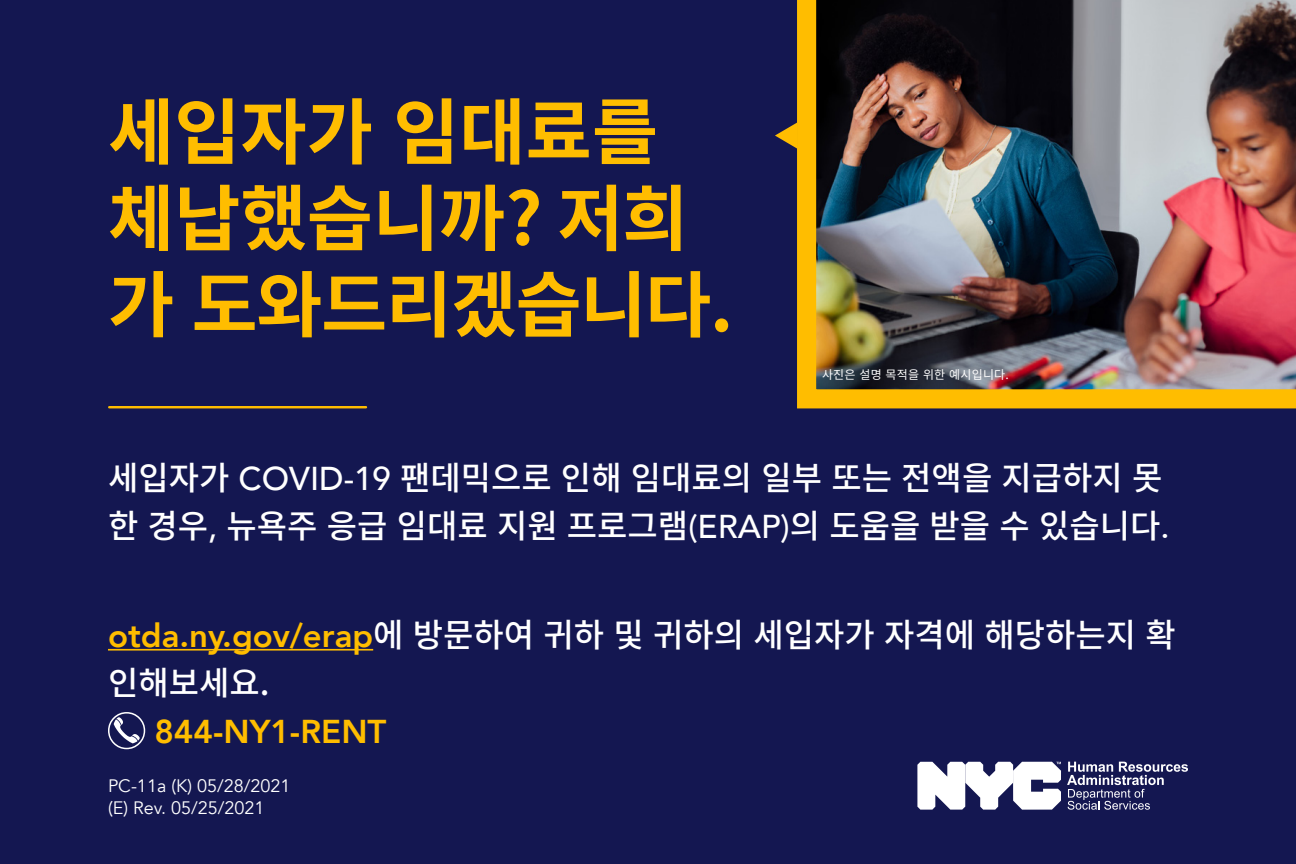
<style>
.page{position:relative;width:1296px;height:864px;background:#141751}
.page>*{position:absolute;margin:0;border:0;box-sizing:border-box;transform-origin:0 0}
.t1{font:700 72px/86.4px "Noto Sans CJ Kkr";color:#ffbd00}
.t2{font:500 33px/48px "Noto Sans CJ Kkr";color:#fff}
.t3{font:800 33px "Avenir";color:#ffbd00}
.t4{font:18px "Avenir";color:#fff}
.t5{font:12px "Noto Sans CJ Kkr";letter-spacing:.02em;color:#fff}
.s1{font-family:"Avenir"}
.s2{font-family:"Avenir";font-weight:800;color:#ffbd00}
</style>
<div class="page">
<hr style="left:109px;top:406px;width:257px;height:2px;background:#ffbd00">
<svg style="left:917px;top:762px;width:144px;height:48px"></svg>
<svg style="left:1067px;top:762px;width:121px;height:48px"></svg>
<img style="left:797px;top:0;width:499px;height:409px">
<svg style="left:775px;top:122px;width:23px;height:27px"></svg>
<hr style="left:108px;top:649px;width:265px;height:2px;background:#ffbd00">
<svg style="left:108px;top:712px;width:37px;height:37px"></svg>
<p class="t1" style="left:108px;top:90px;width:627px">세입자가 임대료를 체납했습니까? 저희 가 도와드리겠습니다.</p>
<p class="t5" style="left:822px;top:368px;width:188px">사진은 설명 목적을 위한 예시입니다.</p>
<p class="t2" style="left:108px;top:454px;width:1063px">세입자가 <span class="s1">COVID-19</span> 팬데믹으로 인해 임대료의 일부 또는 전액을 지급하지 못 한 경우<span class="s1">,</span> 뉴욕주 응급 임대료 지원 프로그램<span class="s1">(ERAP)</span>의 도움을 받을 수 있습니다<span class="s1">.</span></p>
<p class="t2" style="left:108px;top:612px;width:1069px"><span class="s2">otda.ny.gov/erap</span>에 방문하여 귀하 및 귀하의 세입자가 자격에 해당하는지 확</p>
<p class="t2" style="left:108px;top:660px;width:163px">인해보세요.</p>
<p class="t3" style="left:154px;top:706px;width:234px">844-NY1-RENT</p>
<p class="t4" style="left:108px;top:775px;width:184px">PC-11a (K) 05/28/2021</p>
<p class="t4" style="left:108px;top:797px;width:158px">(E) Rev. 05/25/2021</p>
</div>
